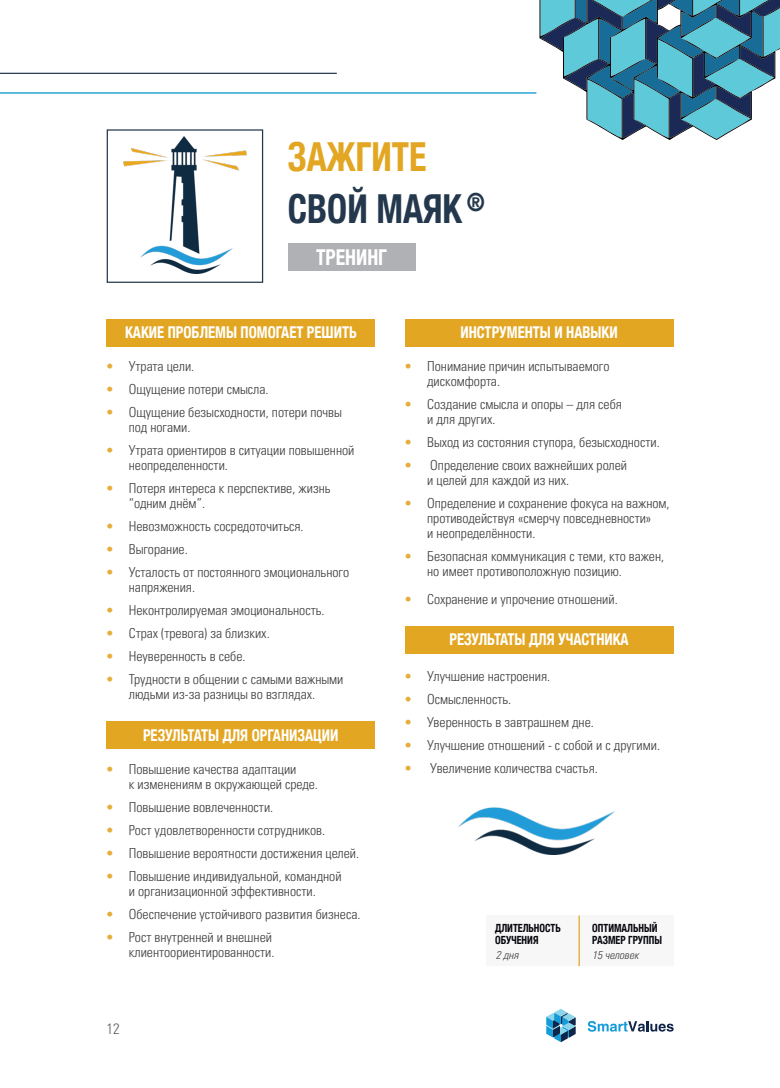
<style>
.page{position:relative;width:780px;height:1088px;background:#fff}
.page>*{position:absolute;margin:0;border:0;box-sizing:border-box;transform-origin:0 0}
.t1{font:700 condensed 40px "Helvetica Neue";color:#24384d;scale:.9 1}
.t2{font:700 condensed 40px "Helvetica Neue";color:#e2a623;scale:.9 1}
.t3{font:700 condensed 25px "Helvetica Neue";color:#24384d;scale:.9 1}
.t4{font:700 condensed 21.88px "Helvetica Neue";color:#fff;scale:.9 1}
.t5{font:700 condensed 16.25px "Helvetica Neue";color:#fff;scale:.9 1}
.t6{font:15px "Univers LTCYR 47 Light Cond";color:#636366}
.t7{font:13.75px/15px "Univers LTCYR 47 Light Cond";color:#3e3e3f}
.t8{font:700 condensed 11.25px/12.5px "Helvetica Neue";color:#07080d;scale:.9 1}
.t9{font:11.25px "Univers LTCYR 47 Light Cond Obl";color:#3e3e3f}
.s1{color:#e6ae39}
</style>
<div class="page">
<svg style="left:539px;top:0;width:241px;height:140px"></svg>
<hr style="left:0;top:73px;width:337px;height:1px;background:#24384d">
<hr style="left:0;top:92px;width:536px;height:2px;background:#0094cc">
<svg style="left:546px;top:1009px;width:29px;height:33px"></svg>
<svg style="left:587px;top:1021px;width:86px;height:11px"></svg>
<div style="left:288px;top:244px;width:128px;height:27px;background:#b0b1b5"></div>
<img style="left:123px;top:137px;width:123px;height:136px">
<div style="left:107px;top:129px;width:156px;height:154px;border:1px solid #24384d"></div>
<div style="left:106px;top:319px;width:269px;height:27px;background:#e2a623"></div>
<div style="left:404px;top:319px;width:269px;height:27px;background:#e2a623"></div>
<div style="left:404px;top:626px;width:269px;height:27px;background:#e2a623"></div>
<div style="left:106px;top:722px;width:269px;height:27px;background:#e2a623"></div>
<img style="left:458px;top:807px;width:157px;height:48px">
<div style="left:542px;top:790px;width:19px;height:32px;background:#fff"></div>
<div style="left:527px;top:782px;width:19px;height:32px;background:#fff"></div>
<div style="left:485px;top:915px;width:188px;height:51px;background:#f7f7f8"></div>
<hr style="left:578px;top:915px;width:1px;height:51px;background:#e2a623">
<h1 class="t2" style="left:288px;top:124px;width:155px">ЗАЖГИТЕ</h1>
<h1 class="t1" style="left:288px;top:175px;width:195px">СВОЙ МАЯК</h1>
<h3 class="t4" style="left:316px;top:239px;width:80px">ТРЕНИНГ</h3>
<h2 class="t3" style="left:467px;top:188px;width:21px">®</h2>
<p class="t5" style="left:125px;top:319px;width:259px">КАКИЕ ПРОБЛЕМЫ ПОМОГАЕТ РЕШИТЬ</p>
<p class="t7" style="left:106px;top:360px;width:89px"><span class="s1">•</span> Утрата цели.</p>
<p class="t7" style="left:106px;top:383px;width:164px"><span class="s1">•</span> Ощущение потери смысла.</p>
<p class="t7" style="left:129px;top:406px;width:214px;text-indent:-22px"><span class="s1">•</span> Ощущение безысходности, потери почвы под ногами.</p>
<p class="t7" style="left:129px;top:444px;width:227px;text-indent:-22px"><span class="s1">•</span> Утрата ориентиров в ситуации повышенной неопределенности.</p>
<p class="t7" style="left:129px;top:482px;width:203px;text-indent:-22px"><span class="s1">•</span> Потеря интереса к перспективе, жизнь “одним днём”.</p>
<p class="t7" style="left:106px;top:520px;width:199px"><span class="s1">•</span> Невозможность сосредоточиться.</p>
<p class="t7" style="left:106px;top:543px;width:83px"><span class="s1">•</span> Выгорание.</p>
<p class="t7" style="left:129px;top:566px;width:222px;text-indent:-22px"><span class="s1">•</span> Усталость от постоянного эмоционального напряжения.</p>
<p class="t7" style="left:106px;top:603px;width:220px"><span class="s1">•</span> Неконтролируемая эмоциональность.</p>
<p class="t7" style="left:106px;top:626px;width:165px"><span class="s1">•</span> Страх (тревога) за близких.</p>
<p class="t7" style="left:106px;top:649px;width:141px"><span class="s1">•</span> Неуверенность в себе.</p>
<p class="t7" style="left:106px;top:672px;width:239px;text-align:center"><span class="s1">•</span> Трудности в общении с самыми важными людьми из-за разницы во взглядах.</p>
<p class="t5" style="left:143px;top:722px;width:218px">РЕЗУЛЬТАТЫ ДЛЯ ОРГАНИЗАЦИИ</p>
<p class="t5" style="left:460px;top:319px;width:176px">ИНСТРУМЕНТЫ И НАВЫКИ</p>
<p class="t7" style="left:427px;top:360px;width:184px;text-indent:-22px"><span class="s1">•</span> Понимание причин испытываемого дискомфорта.</p>
<p class="t7" style="left:427px;top:398px;width:196px;text-indent:-22px"><span class="s1">•</span> Создание смысла и опоры – для себя и для других.</p>
<p class="t7" style="left:404px;top:436px;width:256px"><span class="s1">•</span> Выход из состояния ступора, безысходности.</p>
<p class="t7" style="left:427px;top:459px;width:201px;text-indent:-22px"><span class="s1">•</span> Определение своих важнейших ролей и целей для каждой из них.</p>
<p class="t7" style="left:427px;top:497px;width:244px;text-indent:-22px"><span class="s1">•</span> Определение и сохранение фокуса на важном, противодействуя «смерчу повседневности»<br>и неопределённости.</p>
<p class="t7" style="left:427px;top:550px;width:238px;text-indent:-22px"><span class="s1">•</span> Безопасная коммуникация с теми, кто важен, но имеет противоположную позицию.</p>
<p class="t7" style="left:404px;top:593px;width:214px"><span class="s1">•</span> Сохранение и упрочение отношений.</p>
<p class="t5" style="left:449px;top:626px;width:201px">РЕЗУЛЬТАТЫ ДЛЯ УЧАСТНИКА</p>
<p class="t7" style="left:404px;top:669px;width:147px"><span class="s1">•</span> Улучшение настроения.</p>
<p class="t7" style="left:404px;top:692px;width:108px"><span class="s1">•</span> Осмысленность.</p>
<p class="t7" style="left:404px;top:715px;width:191px"><span class="s1">•</span> Уверенность в завтрашнем дне.</p>
<p class="t7" style="left:404px;top:738px;width:257px"><span class="s1">•</span> Улучшение отношений - с собой и с другими.</p>
<p class="t7" style="left:106px;top:763px;width:192px"><span class="s1">•</span> Повышение качества адаптации</p>
<p class="t7" style="left:404px;top:761px;width:195px"><span class="s1">•</span> Увеличение количества счастья.</p>
<p class="t7" style="left:129px;top:778px;width:191px">к изменениям в окружающей среде.</p>
<p class="t7" style="left:106px;top:801px;width:168px"><span class="s1">•</span> Повышение вовлеченности.</p>
<p class="t7" style="left:106px;top:824px;width:220px"><span class="s1">•</span> Рост удовлетворенности сотрудников.</p>
<p class="t7" style="left:106px;top:847px;width:254px"><span class="s1">•</span> Повышение вероятности достижения целей.</p>
<p class="t7" style="left:106px;top:870px;width:237px;text-align:center"><span class="s1">•</span> Повышение индивидуальной, командной и организационной эффективности.</p>
<p class="t7" style="left:106px;top:908px;width:256px"><span class="s1">•</span> Обеспечение устойчивого развития бизнеса.</p>
<p class="t7" style="left:106px;top:930px;width:170px;text-align:right"><span class="s1">•</span> Рост внутренней и внешней клиентоориентированности.</p>
<p class="t8" style="left:495px;top:920px;width:74px">ДЛИТЕЛЬНОСТЬ<br>ОБУЧЕНИЯ</p>
<p class="t8" style="left:592px;top:920px;width:79px">ОПТИМАЛЬНЫЙ<br>РАЗМЕР ГРУППЫ</p>
<p class="t9" style="left:495px;top:950px;width:24px">2 дня</p>
<p class="t9" style="left:592px;top:950px;width:48px">15 человек</p>
<p class="t6" style="left:106px;top:1022px;width:15px">12</p>
</div>
